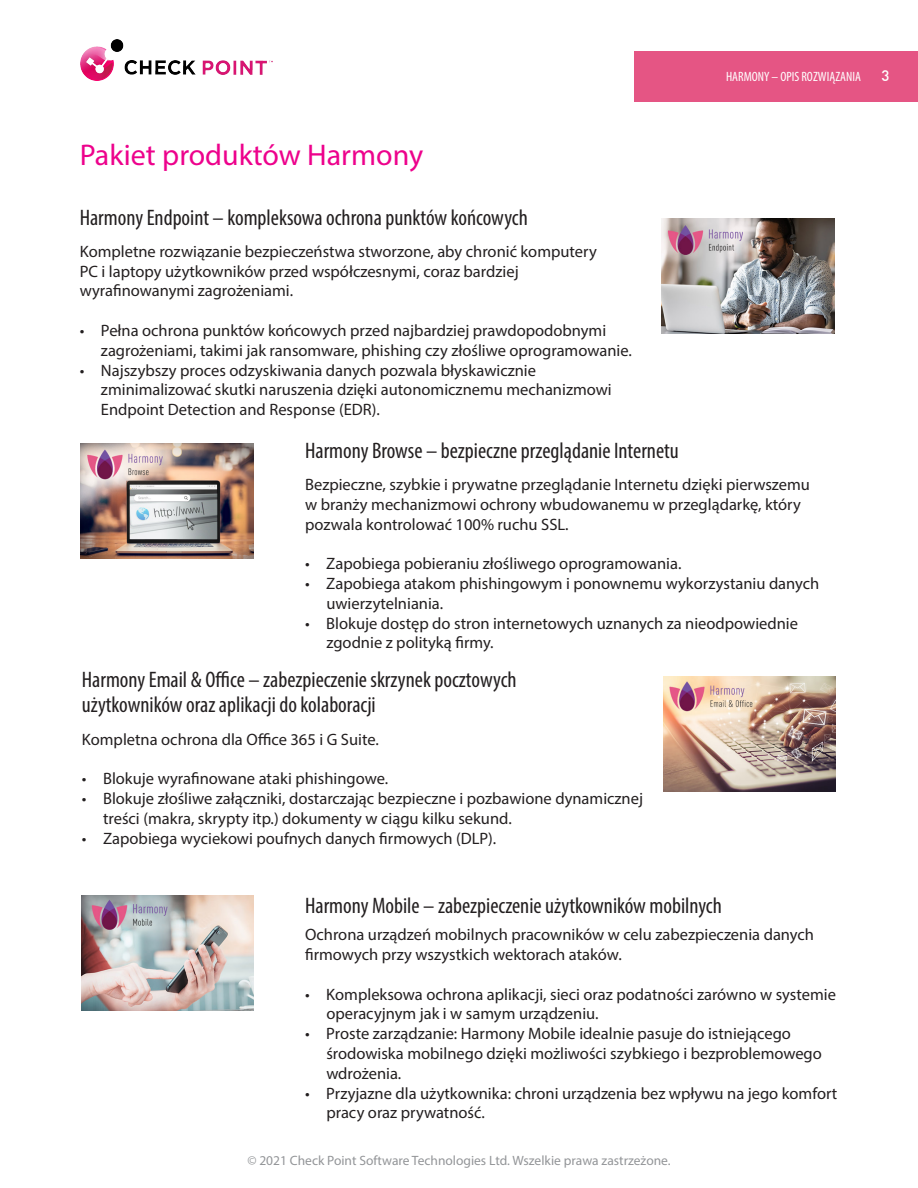
<style>
.page{position:relative;width:918px;height:1188px;background:#fff}
.page>*{position:absolute;margin:0;border:0;box-sizing:border-box;transform-origin:0 0}
.t1{font:30px "Myriad Pro";color:#ed028c}
.t2{font:condensed 22.5px/25.5px "Myriad Pro";color:#231f20}
.t3{font:16.5px/19.8px "Myriad Pro";color:#231f20}
.t4{font:500 15px "DIN Pro";color:#fff}
.t5{font:13.5px "Myriad Pro";color:#939598}
.t6{font:condensed 13.5px "Myriad Pro";color:#fff}
</style>
<div class="page">
<div style="left:635px;top:51px;width:283px;height:51px;background:#e55584"></div>
<img style="left:663px;top:676px;width:173px;height:116px">
<img style="left:81px;top:896px;width:173px;height:115px">
<img style="left:661px;top:218px;width:173px;height:116px">
<img style="left:81px;top:443px;width:173px;height:116px">
<img style="left:81px;top:40px;width:192px;height:41px">
<p class="t6" style="left:726px;top:68px;width:136px">HARMONY – OPIS ROZWIĄZANIA</p>
<p class="t4" style="left:882px;top:64px;width:9px">3</p>
<p class="t1" style="left:80px;top:137px;width:345px">Pakiet produktów Harmony</p>
<p class="t2" style="left:80px;top:205px;width:450px">Harmony Endpoint – kompleksowa ochrona punktów końcowych</p>
<p class="t3" style="left:80px;top:241px;width:519px">Kompletne rozwiązanie bezpieczeństwa stworzone, aby chronić komputery<br>PC i laptopy użytkowników przed współczesnymi, coraz bardziej wyrafinowanymi zagrożeniami.</p>
<p class="t3" style="left:101px;top:320px;width:532px;text-indent:-21px">• Pełna ochrona punktów końcowych przed najbardziej prawdopodobnymi zagrożeniami, takimi jak ransomware, phishing czy złośliwe oprogramowanie.</p>
<p class="t3" style="left:101px;top:360px;width:512px;text-indent:-21px">• Najszybszy proces odzyskiwania danych pozwala błyskawicznie zminimalizować skutki naruszenia dzięki autonomicznemu mechanizmowi<br>Endpoint Detection and Response (EDR).</p>
<p class="t2" style="left:305px;top:438px;width:375px">Harmony Browse – bezpieczne przeglądanie Internetu</p>
<p class="t3" style="left:305px;top:474px;width:506px">Bezpieczne, szybkie i prywatne przeglądanie Internetu dzięki pierwszemu w branży mechanizmowi ochrony wbudowanemu w przeglądarkę, który pozwala kontrolować 100% ruchu SSL.</p>
<p class="t3" style="left:305px;top:554px;width:378px">• Zapobiega pobieraniu złośliwego oprogramowania.</p>
<p class="t3" style="left:326px;top:573px;width:495px;text-indent:-21px">• Zapobiega atakom phishingowym i ponownemu wykorzystaniu danych uwierzytelniania.</p>
<p class="t3" style="left:326px;top:613px;width:473px;text-indent:-21px">• Blokuje dostęp do stron internetowych uznanych za nieodpowiednie zgodnie z polityką firmy.</p>
<p class="t2" style="left:82px;top:666px;width:436px">Harmony Email &amp; Office – zabezpieczenie skrzynek pocztowych użytkowników oraz aplikacji do kolaboracji</p>
<p class="t3" style="left:82px;top:729px;width:299px">Kompletna ochrona dla Office 365 i G Suite.</p>
<p class="t3" style="left:82px;top:768px;width:308px">• Blokuje wyrafinowane ataki phishingowe.</p>
<p class="t3" style="left:103px;top:788px;width:541px;text-indent:-21px">• Blokuje złośliwe załączniki, dostarczając bezpieczne i pozbawione dynamicznej treści (makra, skrypty itp.) dokumenty w ciągu kilku sekund.</p>
<p class="t3" style="left:82px;top:828px;width:416px">• Zapobiega wyciekowi poufnych danych firmowych (DLP).</p>
<p class="t2" style="left:305px;top:892px;width:418px">Harmony Mobile – zabezpieczenie użytkowników mobilnych</p>
<p class="t3" style="left:305px;top:924px;width:511px">Ochrona urządzeń mobilnych pracowników w celu zabezpieczenia danych firmowych przy wszystkich wektorach ataków.</p>
<p class="t3" style="left:326px;top:984px;width:511px;text-indent:-21px">• Kompleksowa ochrona aplikacji, sieci oraz podatności zarówno w systemie operacyjnym jak i w samym urządzeniu.</p>
<p class="t3" style="left:326px;top:1023px;width:497px;text-indent:-21px">• Proste zarządzanie: Harmony Mobile idealnie pasuje do istniejącego środowiska mobilnego dzięki możliwości szybkiego i bezproblemowego wdrożenia.</p>
<p class="t3" style="left:326px;top:1083px;width:512px;text-indent:-21px">• Przyjazne dla użytkownika: chroni urządzenia bez wpływu na jego komfort pracy oraz prywatność.</p>
<p class="t5" style="left:247px;top:1153px;width:425px">© 2021 Check Point Software Technologies Ltd. Wszelkie prawa zastrzeżone.</p>
</div>
